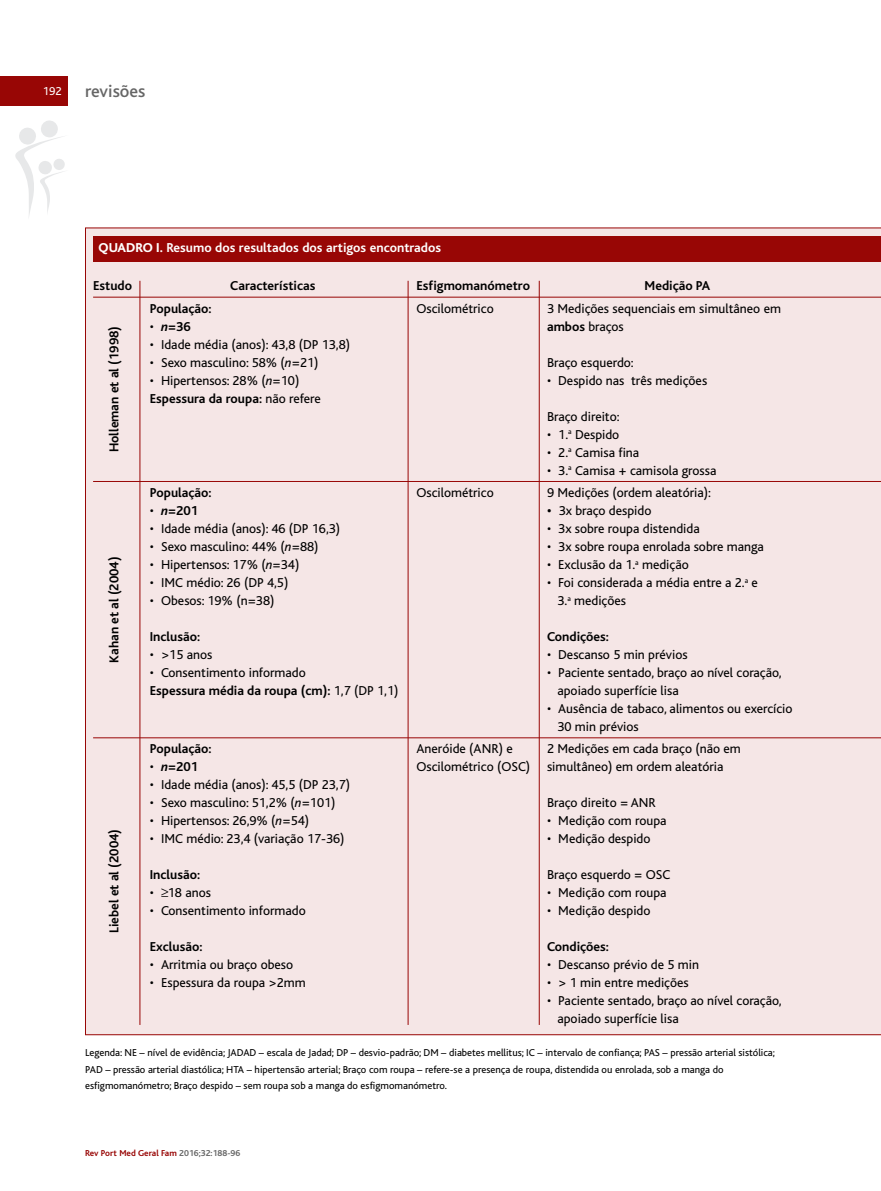
<style>
.page{position:relative;width:881px;height:1191px;background:#fff}
.page>*{position:absolute;margin:0;border:0;box-sizing:border-box;transform-origin:0 0}
.t1{font:500 18px "Bliss";color:#666}
.t2{font:13.5px/18px "Bliss";color:#000}
.t3{font:700 13.5px "Bliss";color:#000}
.t4{font:700 13.5px "Bliss";color:#fff}
.t5{font:12px "Bliss";color:#fff}
.t6{font:10.5px/16.5px "Bliss";color:#000}
.t7{font:700 9px "Bliss";color:#980605}
.s1{font-weight:800}
.s2{font-weight:400}
.s3{font-style:italic}
.s4{font-weight:700}
.s5{color:#666}
</style>
<div class="page">
<svg style="left:15px;top:120px;width:50px;height:95px"></svg>
<div style="left:0;top:77px;width:68px;height:29px;background:#980605"></div>
<div style="left:85px;top:227px;width:795px;height:808px;background:#f5e6e6"></div>
<hr style="left:93px;top:297px;width:787px;height:1px;background:#980605">
<hr style="left:93px;top:481px;width:787px;height:1px;background:#980605">
<hr style="left:93px;top:737px;width:787px;height:1px;background:#980605">
<div style="left:93px;top:236px;width:787px;height:25px;background:#980605"></div>
<hr style="left:139px;top:281px;width:1px;height:744px;background:#980605">
<hr style="left:407px;top:281px;width:1px;height:744px;background:#980605">
<hr style="left:538px;top:281px;width:1px;height:744px;background:#980605">
<p class="t5" style="left:43px;top:87px;width:20px">192</p>
<h1 class="t1" style="left:85px;top:85px;width:62px">revisões</h1>
<p class="t4" style="left:98px;top:243px;width:344px"><span class="s1">QUADRO I.</span> Resumo dos resultados dos artigos encontrados</p>
<p class="t3" style="left:93px;top:281px;width:40px">Estudo</p>
<p class="t3" style="left:230px;top:281px;width:87px">Características</p>
<p class="t3" style="left:416px;top:281px;width:115px">Esfigmomanómetro</p>
<p class="t3" style="left:644px;top:281px;width:67px">Medição PA</p>
<p class="t3" style="left:150px;top:304px;width:63px">População:</p>
<p class="t2" style="left:416px;top:301px;width:79px">Oscilométrico</p>
<p class="t2" style="left:547px;top:301px;width:235px">3 Medições sequenciais em simultâneo em</p>
<p class="t3" style="left:150px;top:322px;width:43px"><span class="s2">•</span> <span class="s3">n</span>=36</p>
<p class="t2" style="left:547px;top:319px;width:78px"><span class="s4">ambos</span> braços</p>
<p class="t2" style="left:150px;top:337px;width:202px">• Idade média (anos): 43,8 (DP 13,8)</p>
<p class="t2" style="left:150px;top:355px;width:170px">• Sexo masculino: 58% (<span class="s3">n</span>=21)</p>
<p class="t2" style="left:547px;top:355px;width:88px">Braço esquerdo:</p>
<p class="t2" style="left:150px;top:373px;width:151px">• Hipertensos: 28% (<span class="s3">n</span>=10)</p>
<p class="t2" style="left:547px;top:373px;width:162px">• Despido nas três medições</p>
<p class="t3" style="left:150px;top:394px;width:172px">Espessura da roupa: <span class="s2">não refere</span></p>
<p class="t2" style="left:547px;top:409px;width:74px">Braço direito:</p>
<p class="t2" style="left:547px;top:427px;width:74px">• 1.<sup>a</sup> Despido</p>
<p class="t2" style="left:547px;top:445px;width:94px">• 2.<sup>a</sup> Camisa fina</p>
<p class="t2" style="left:547px;top:463px;width:171px">• 3.<sup>a</sup> Camisa + camisola grossa</p>
<p class="t3" style="left:150px;top:488px;width:63px">População:</p>
<p class="t2" style="left:416px;top:485px;width:79px">Oscilométrico</p>
<p class="t2" style="left:547px;top:485px;width:165px">9 Medições (ordem aleatória):</p>
<p class="t3" style="left:150px;top:506px;width:50px"><span class="s2">•</span> <span class="s3">n</span>=201</p>
<p class="t2" style="left:547px;top:503px;width:106px"><span class="s4">•</span> 3x braço despido</p>
<p class="t2" style="left:150px;top:521px;width:192px">• Idade média (anos): 46 (DP 16,3)</p>
<p class="t2" style="left:547px;top:521px;width:154px">• 3x sobre roupa distendida</p>
<p class="t2" style="left:150px;top:539px;width:170px">• Sexo masculino: 44% (<span class="s3">n</span>=88)</p>
<p class="t2" style="left:547px;top:539px;width:218px">• 3x sobre roupa enrolada sobre manga</p>
<p class="t2" style="left:150px;top:557px;width:151px">• Hipertensos: 17% (<span class="s3">n</span>=34)</p>
<p class="t2" style="left:547px;top:557px;width:143px">• Exclusão da 1.<sup>a</sup> medição</p>
<p class="t2" style="left:150px;top:575px;width:140px">• IMC médio: 26 (DP 4,5)</p>
<p class="t2" style="left:547px;top:575px;width:212px">• Foi considerada a média entre a 2.<sup>a</sup> e</p>
<p class="t2" style="left:150px;top:593px;width:126px">• Obesos: 19% (n=38)</p>
<p class="t2" style="left:557px;top:593px;width:70px">3.<sup>a</sup> medições</p>
<p class="t3" style="left:150px;top:632px;width:52px">Inclusão:</p>
<p class="t3" style="left:547px;top:632px;width:63px">Condições:</p>
<p class="t2" style="left:150px;top:647px;width:64px">• &gt;15 anos</p>
<p class="t2" style="left:547px;top:647px;width:142px">• Descanso 5 min prévios</p>
<p class="t2" style="left:150px;top:665px;width:157px">• Consentimento informado</p>
<p class="t2" style="left:547px;top:665px;width:236px">• Paciente sentado, braço ao nível coração,</p>
<p class="t3" style="left:150px;top:686px;width:250px">Espessura média da roupa (cm): <span class="s2">1,7 (DP 1,1)</span></p>
<p class="t2" style="left:557px;top:683px;width:123px">apoiado superfície lisa</p>
<p class="t2" style="left:557px;top:701px;width:236px;text-indent:-10px">• Ausência de tabaco, alimentos ou exercício<br>30 min prévios</p>
<p class="t3" style="left:150px;top:744px;width:63px">População:</p>
<p class="t2" style="left:416px;top:741px;width:98px">Aneróide (ANR) e</p>
<p class="t2" style="left:547px;top:741px;width:195px">2 Medições em cada braço (não em</p>
<p class="t3" style="left:150px;top:762px;width:50px"><span class="s2">•</span> <span class="s3">n</span>=201</p>
<p class="t2" style="left:416px;top:759px;width:308px">Oscilométrico (OSC) simultâneo) em ordem aleatória</p>
<p class="t2" style="left:150px;top:777px;width:202px">• Idade média (anos): 45,5 (DP 23,7)</p>
<p class="t2" style="left:150px;top:795px;width:187px">• Sexo masculino: 51,2% (<span class="s3">n</span>=101)</p>
<p class="t2" style="left:547px;top:795px;width:110px">Braço direito = ANR</p>
<p class="t2" style="left:150px;top:813px;width:161px">• Hipertensos: 26,9% (<span class="s3">n</span>=54)</p>
<p class="t2" style="left:547px;top:813px;width:121px">• Medição com roupa</p>
<p class="t2" style="left:150px;top:831px;width:196px">• IMC médio: 23,4 (variação 17-36)</p>
<p class="t2" style="left:547px;top:831px;width:105px">• Medição despido</p>
<p class="t3" style="left:150px;top:870px;width:52px">Inclusão:</p>
<p class="t2" style="left:547px;top:867px;width:125px">Braço esquerdo = OSC</p>
<p class="t2" style="left:150px;top:885px;width:63px">• ≥18 anos</p>
<p class="t2" style="left:547px;top:885px;width:121px">• Medição com roupa</p>
<p class="t2" style="left:150px;top:903px;width:157px">• Consentimento informado</p>
<p class="t2" style="left:547px;top:903px;width:105px">• Medição despido</p>
<p class="t3" style="left:150px;top:942px;width:54px">Exclusão:</p>
<p class="t3" style="left:547px;top:942px;width:63px">Condições:</p>
<p class="t2" style="left:150px;top:957px;width:145px">• Arritmia ou braço obeso</p>
<p class="t2" style="left:547px;top:957px;width:153px">• Descanso prévio de 5 min</p>
<p class="t2" style="left:150px;top:975px;width:157px">• Espessura da roupa &gt;2mm</p>
<p class="t2" style="left:547px;top:975px;width:143px">• &gt; 1 min entre medições</p>
<p class="t2" style="left:557px;top:993px;width:226px;text-indent:-10px">• Paciente sentado, braço ao nível coração, apoiado superfície lisa</p>
<p class="t3" style="left:110px;top:452px;width:128px;rotate:-90deg">Holleman et al (1998)</p>
<p class="t3" style="left:110px;top:662px;width:107px;rotate:-90deg">Kahan et al (2004)</p>
<p class="t3" style="left:110px;top:933px;width:105px;rotate:-90deg">Liebel et al (2004)</p>
<p class="t6" style="left:85px;top:1045px;width:691px">Legenda: NE – nível de evidência; JADAD – escala de Jadad; DP – desvio-padrão; DM – diabetes mellitus; IC – intervalo de confiança; PAS – pressão arterial sistólica;<br>PAD – pressão arterial diastólica; HTA – hipertensão arterial; Braço com roupa – refere-se a presença de roupa, distendida ou enrolada, sob a manga do esfigmomanómetro; Braço despido – sem roupa sob a manga do esfigmomanómetro.</p>
<p class="t7" style="left:85px;top:1149px;width:157px">Rev Port Med Geral Fam <span class="s5">2016;32:188-96</span></p>
</div>
